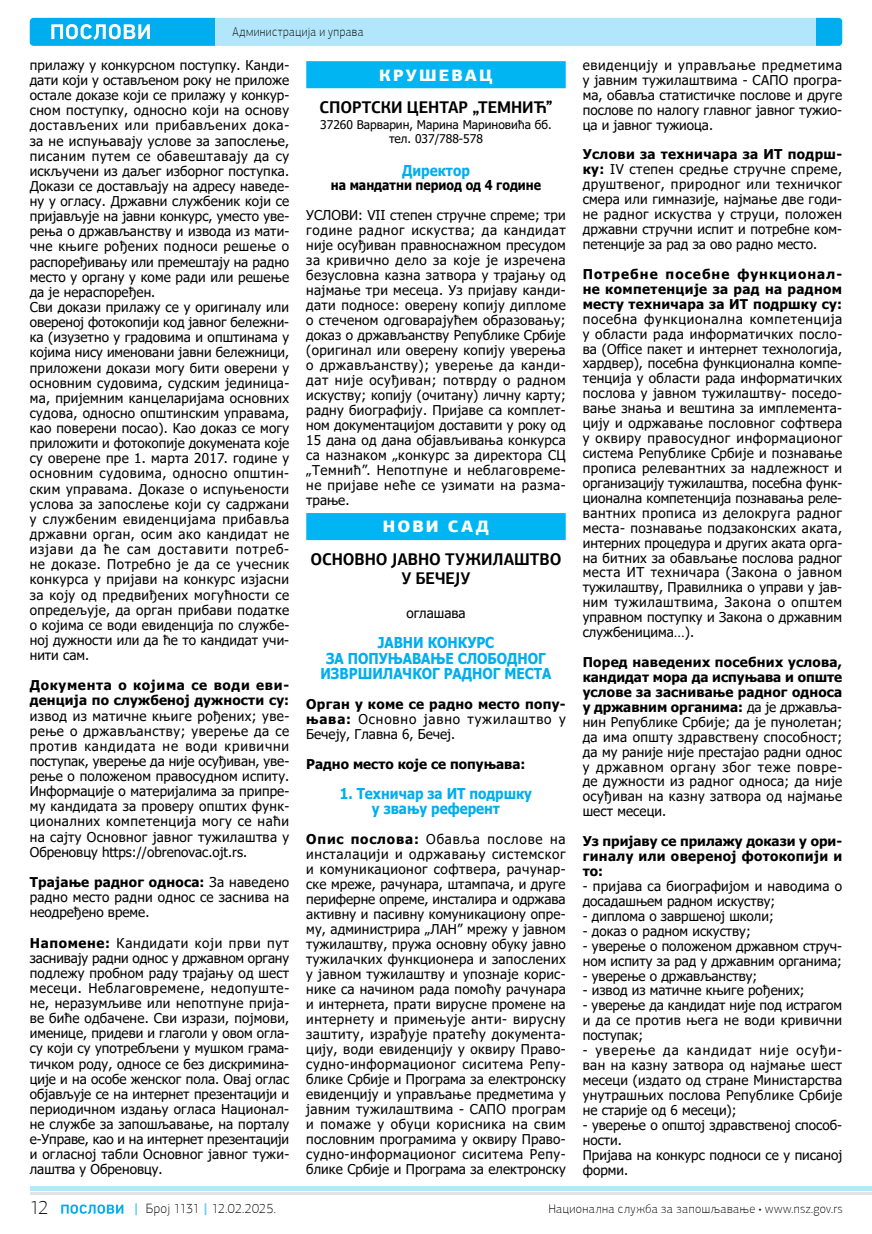
<style>
.page{position:relative;width:872px;height:1234px;background:#fff}
.page>*{position:absolute;margin:0;border:0;box-sizing:border-box;transform-origin:0 0}
.t1{font:100 19.5px "PF Agora Sans Pro";color:#000}
.t2{font:700 16.95px/19.4px "PF Agora Sans Pro";letter-spacing:-.005em;color:#000;text-align:center;scale:.93 1}
.t3{font:900 16.5px "PF Agora Sans Pro";letter-spacing:.13em;color:#fff}
.t4{font:700 15px/15.1px "Tahoma";color:#00aeef;text-align:center;scale:.9 1}
.t5{font:700 13.65px "Tahoma";color:#000;scale:.9 1}
.t6{font:13.5px/15.1px "Tahoma";letter-spacing:.01em;color:#000;text-align:justify}
.t7{font:700 13.5px/14.9px "Tahoma";letter-spacing:.015em;color:#000;text-align:justify}
.t8{font:100 13.5px "PF Agora Sans Pro";letter-spacing:.01em;color:#000}
.t9{font:100 12.75px "PF Agora Sans Pro";letter-spacing:.035em;color:#000;scale:.93 1}
.t10{font:100 12.6px "PF Agora Sans Pro";letter-spacing:.03em;color:#000}
.t11{font:12px/14.2px "Tahoma";color:#000;text-align:center}
.s1{font-weight:700}
.s2{font-weight:900;color:#6dcff6}
</style>
<div class="page">
<div style="left:30px;top:18px;width:812px;height:28px;background:#00aeef;border-radius:4px"></div>
<div style="left:215px;top:18px;width:600px;height:28px;background:#b2e6fa"></div>
<svg style="left:51px;top:24px;width:99px;height:16px"></svg>
<div style="left:30px;top:1185px;width:842px;height:5px;background:#b6e7fa"></div>
<hr style="left:30px;top:1192px;width:842px;height:2px;background:#000">
<svg style="left:61px;top:1204px;width:62px;height:9px"></svg>
<div style="left:306px;top:61px;width:260px;height:27px;background:#00b5f1"></div>
<div style="left:306px;top:513px;width:260px;height:27px;background:#00b5f1"></div>
<p class="t9" style="left:232px;top:24px;width:142px">Администрација и управа</p>
<p class="t6" style="left:30px;top:58px;width:261px;text-align:left">прилажу у конкурсном поступку. Канди&shy;дати који у остављеном року не приложе остале доказе који се прилажу у конкур&shy;сном поступку, односно који на основу достављених или прибављених дока&shy;за не испуњавају услове за запослење, писаним путем се обавештавају да су искључени из даљег изборног поступка.<br>Докази се достављају на адресу наведе&shy;ну у огласу. Државни службеник који се пријављује на јавни конкурс, уместо уве&shy;рења о држављанству и извода из мати&shy;чне књиге рођених подноси решење о распоређивању или премештају на радно место у органу у коме ради или решење да је нераспоређен.<br>Сви докази прилажу се у оригиналу или овереној фотокопији код јавног бележни&shy;ка (изузетно у градовима и општинама у којима нису именовани јавни бележници, приложени докази могу бити оверени у основним судовима, судским јединица&shy;ма, пријемним канцеларијама основних судова, односно општинским управама, као поверени посао). Као доказ се могу приложити и фотокопије докумената које су оверене пре 1. марта 2017. године у основним судовима, односно општин&shy;ским управама. Доказе о испуњености услова за запослење који су садржани у службеним евиденцијама прибавља државни орган, осим ако кандидат не изјави да ће сам доставити потреб&shy;не доказе. Потребно је да се учесник конкурса у пријави на конкурс изјасни за коју од предвиђених могућности се опредељује, да орган прибави податке о којима се води евиденција по службе&shy;ној дужности или да ће то кандидат учи&shy;нити сам.</p>
<p class="t7" style="left:30px;top:678px;width:261px">Документа о којима се води еви&shy;денција по службеној дужности су:</p>
<p class="t6" style="left:30px;top:708px;width:261px">извод из матичне књиге рођених; уве&shy;рење о држављанству; уверење да се против кандидата не води кривични поступак, уверење да није осуђиван, уве&shy;рење о положеном правосудном испиту.<br>Информације о материјалима за припре&shy;му кандидата за проверу општих функ&shy;ционалних компетенција могу се наћи на сајту Основног јавног тужилаштва у Обреновцу https://obrenovac.ojt.rs.</p>
<p class="t6" style="left:30px;top:875px;width:261px"><span class="s1">Трајање радног односа:</span> За наведено радно место радни однос се заснива на неодређено време.</p>
<p class="t6" style="left:30px;top:935px;width:261px"><span class="s1">Напомене:</span> Кандидати који први пут заснивају радни однос у државном органу подлежу пробном раду трајању од шест месеци. Неблаговремене, недопуште&shy;не, неразумљиве или непотпуне прија&shy;ве биће одбачене. Сви изрази, појмови, именице, придеви и глаголи у овом огла&shy;су који су употребљени у мушком грама&shy;тичком роду, односе се без дискримина&shy;ције и на особе женског пола. Овај оглас објављује се на интернет презентацији и периодичном издању огласа Национал&shy;не службе за запошљавање, на порталу е-Управе, као и на интернет презентацији и огласној табли Основног јавног тужи&shy;лаштва у Обреновцу.</p>
<p class="t3" style="left:379px;top:64px;width:115px">КРУШЕВАЦ</p>
<p class="t2" style="left:319px;top:97px;width:252px">СПОРТСКИ ЦЕНТАР „ТЕМНИЋ”</p>
<p class="t11" style="left:320px;top:118px;width:233px">37260 Варварин, Марина Мариновића бб. тел. 037/788-578</p>
<p class="t4" style="left:402px;top:163px;width:77px">Директор</p>
<p class="t5" style="left:331px;top:175px;width:235px">на мандатни период од 4 године</p>
<p class="t6" style="left:306px;top:208px;width:261px">УСЛОВИ: VII степен стручне спреме; три године радног искуства; да кандидат није осуђиван правноснажном пресудом за кривично дело за које је изречена безусловна казна затвора у трајању од најмање три месеца. Уз пријаву канди&shy;дати подносе: оверену копију дипломе о стеченом одговарајућем образовању; доказ о држављанству Републике Србије (оригинал или оверену копију уверења о држављанству); уверење да канди&shy;дат није осуђиван; потврду о радном искуству; копију (очитану) личну карту; радну биографију. Пријаве са комплет&shy;ном документацијом доставити у року од 15 дана од дана објављивања конкурса са назнаком „конкурс за директора СЦ „Темнић”. Непотпуне и неблаговреме&shy;не пријаве неће се узимати на разма&shy;трање.</p>
<p class="t3" style="left:383px;top:515px;width:108px">НОВИ САД</p>
<p class="t2" style="left:310px;top:549px;width:271px">ОСНОВНО ЈАВНО ТУЖИЛАШТВО<br>У БЕЧЕЈУ</p>
<p class="t6" style="left:406px;top:606px;width:61px">оглашава</p>
<p class="t4" style="left:320px;top:636px;width:258px">ЈАВНИ КОНКУРС<br>ЗА ПОПУЊАВАЊЕ СЛОБОДНОГ<br>ИЗВРШИЛАЧКОГ РАДНОГ МЕСТА</p>
<p class="t6" style="left:306px;top:697px;width:261px"><span class="s1">Орган у коме се радно место попу&shy;њава:</span> Основно јавно тужилаштво у Бечеју, Главна 6, Бечеј.</p>
<p class="t7" style="left:306px;top:756px;width:221px">Радно место које се попуњава:</p>
<p class="t4" style="left:340px;top:786px;width:215px">1. Техничар за ИТ подршку у звању референт</p>
<p class="t6" style="left:306px;top:832px;width:261px"><span class="s1">Опис послова:</span> Обавља послове на инсталацији и одржавању системског и комуникационог софтвера, рачунар&shy;ске мреже, рачунара, штампача, и другe перифернe опремe, инсталира и одржава активну и пасивну комуникациону опре&shy;му, администрира „ЛАН” мрежу у јавном тужилаштву, пружа основну обуку јавно тужилачких функционера и запослених у јавном тужилаштву и упознаје корис&shy;нике са начином рада помоћу рачунара и интернета, прати вирусне промене на интернету и примењује анти- вирусну заштиту, израђује пратећу документа&shy;цију, води евиденцију у оквиру Право&shy;судно-информационог сиситема Репу&shy;блике Србије и Програма за електронску евиденцију и управљање предметима у јавним тужилаштвима - САПО програм и помаже у обуци корисника на свим пословним програмима у оквиру Право&shy;судно-информационог сиситема Репу&shy;блике Србије и Програма за електронску</p>
<p class="t6" style="left:583px;top:58px;width:261px">евиденцију и управљање предметима у јавним тужилаштвима - САПО програ&shy;ма, обавља статистичке послове и друге послове по налогу главног јавног тужио&shy;ца и јавног тужиоца.</p>
<p class="t6" style="left:583px;top:148px;width:261px"><span class="s1">Услови за техничара за ИТ подрш&shy;ку:</span> IV степен средње стручне спреме, друштвеног, природног или техничког смера или гимназије, најмање две годи&shy;не радног искуства у струци, положен државни стручни испит и потребне ком&shy;петенције за рад за ово радно место.</p>
<p class="t7" style="left:583px;top:267px;width:261px">Потребне посебне функционал&shy;не компетенције за рад на радном месту техничара за ИТ подршку су:</p>
<p class="t6" style="left:583px;top:312px;width:261px">посебна функционална компетенција у области рада информатичких посло&shy;ва (Office пакет и интернет технологија, хардвер), посебна функционална компе&shy;тенција у области рада информатичких послова у јавном тужилаштву- поседо&shy;вање знања и вештина за имплемента&shy;цију и одржавање пословног софтвера у оквиру правосудног информационог система Републике Србије и познавање прописа релевантних за надлежност и организацију тужилаштва, посебна функ&shy;ционална компетенција познавања реле&shy;вантних прописа из делокруга радног места- познавање подзаконских аката, интерних процедура и других аката орга&shy;на битних за обављање послова радног места ИТ техничара (Закона о јавном тужилаштву, Правилника о управи у јав&shy;ним тужилаштвима, Закона о општем управном поступку и Закона о државним службеницима…).</p>
<p class="t6" style="left:583px;top:655px;width:261px"><span class="s1">Поред наведених посебних услова, кандидат мора да испуњава и опште услове за заснивање радног односа у државним органима:</span> да је државља&shy;нин Републике Србије; да је пунолетан; да има општу здравствену способност; да му раније није престајао радни однос у државном органу због теже повре&shy;де дужности из радног односа; да није осуђиван на казну затвора од најмање шест месеци.</p>
<p class="t7" style="left:583px;top:834px;width:261px">Уз пријаву се прилажу докази у ори&shy;гиналу или овереној фотокопији и то:</p>
<p class="t6" style="left:583px;top:879px;width:261px">- пријава са биографијом и наводима о досадашњем радном искуству;</p>
<p class="t6" style="left:583px;top:908px;width:192px">- диплома о завршеној школи;</p>
<p class="t6" style="left:583px;top:923px;width:170px">- доказ о радном искуству;</p>
<p class="t6" style="left:583px;top:938px;width:261px">- уверење о положеном државном струч&shy;ном испиту за рад у државним органима;</p>
<p class="t6" style="left:583px;top:968px;width:176px">- уверење о држављанству;</p>
<p class="t6" style="left:583px;top:983px;width:223px">- извод из матичне књиге рођених;</p>
<p class="t6" style="left:583px;top:998px;width:261px">- уверење да кандидат није под истрагом и да се против њега не води кривични поступак;</p>
<p class="t6" style="left:583px;top:1043px;width:261px">- уверење да кандидат није осуђи&shy;ван на казну затвора од најмање шест месеци (издато од стране Министарства унутрашњих послова Републике Србије не старије од 6 месеци);</p>
<p class="t6" style="left:583px;top:1117px;width:261px;text-align:left">- уверење о општој здравственој способ&shy;ности.<br>Пријава на конкурс подноси се у писаној форми.</p>
<h1 class="t1" style="left:30px;top:1195px;width:20px">12</h1>
<p class="t8" style="left:134px;top:1200px;width:143px"><span class="s2">|</span> Број 1131 <span class="s2">|</span> 12.02.2025.</p>
<p class="t10" style="left:548px;top:1200px;width:296px">Национална служба за запошљавање • www.nsz.gov.rs</p>
</div>
